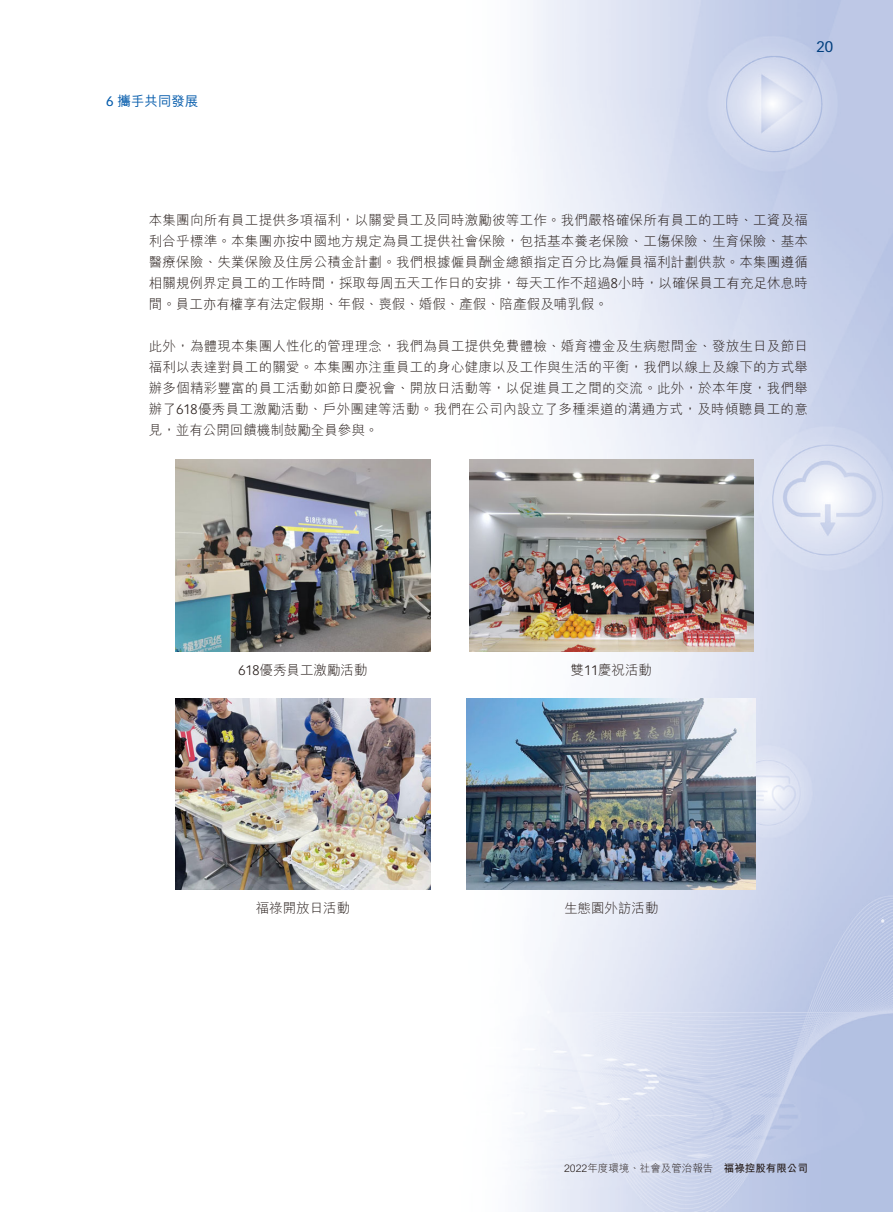
<style>
.page{position:relative;width:893px;height:1212px;background:#fff}
.page>*{position:absolute;margin:0;border:0;box-sizing:border-box;transform-origin:0 0}
.t1{font:15px "Vectora LT Std";color:#003e7d}
.t2{font:13.5px/21px "M Hei HK Light E Ten B5 H";color:#231916;text-align:justify}
.t3{font:13.5px "M Hei HK Medium E Ten B5 H";color:#0059aa}
.t4{font:10.5px "M Hei HK Light E Ten B5 H";color:#231916}
.s1{font-family:"Vectora LT Std"}
.s2{font-family:"Vectora LT Std";font-weight:300}
.s3{font-family:"M Hei HK Bold E Ten B5 H"}
</style>
<div class="page">
<img style="left:427px;top:0;width:466px;height:1212px">
<img style="left:175px;top:460px;width:256px;height:191px">
<img style="left:469px;top:460px;width:284px;height:191px">
<img style="left:175px;top:698px;width:256px;height:191px">
<img style="left:467px;top:698px;width:289px;height:191px">
<p class="t3" style="left:106px;top:95px;width:94px"><span class="s1">6</span> 攜手共同發展</p>
<p class="t1" style="left:817px;top:39px;width:18px">20</p>
<p class="t2" style="left:149px;top:211px;width:661px">本集團向所有員工提供多項福利，以關愛員工及同時激勵彼等工作。我們嚴格確保所有員工的工時、工資及福利合乎標準。本集團亦按中國地方規定為員工提供社會保險，包括基本養老保險、工傷保險、生育保險、基本醫療保險、失業保險及住房公積金計劃。我們根據僱員酬金總額指定百分比為僱員福利計劃供款。本集團遵循相關規例界定員工的工作時間，採取每周五天工作日的安排，每天工作不超過<span class="s2">8</span>小時，以確保員工有充足休息時間。員工亦有權享有法定假期、年假、喪假、婚假、產假、陪產假及哺乳假。</p>
<p class="t2" style="left:149px;top:337px;width:661px">此外，為體現本集團人性化的管理理念，我們為員工提供免費體檢、婚育禮金及生病慰問金、發放生日及節日福利以表達對員工的關愛。本集團亦注重員工的身心健康以及工作與生活的平衡，我們以線上及線下的方式舉辦多個精彩豐富的員工活動如節日慶祝會、開放日活動等，以促進員工之間的交流。此外，於本年度，我們舉辦了<span class="s2">618</span>優秀員工激勵活動、戶外團建等活動。我們在公司內設立了多種渠道的溝通方式，及時傾聽員工的意見，並有公開回饋機制鼓勵全員參與。</p>
<p class="t2" style="left:238px;top:661px;width:131px"><span class="s2">618</span>優秀員工激勵活動</p>
<p class="t2" style="left:570px;top:661px;width:83px">雙<span class="s2">11</span>慶祝活動</p>
<p class="t2" style="left:256px;top:899px;width:96px">福祿開放日活動</p>
<p class="t2" style="left:564px;top:899px;width:96px">生態園外訪活動</p>
<p class="t4" style="left:564px;top:1164px;width:245px">2022年度環境、社會及管治報告 <span class="s3">福祿控股有限公司</span></p>
</div>
